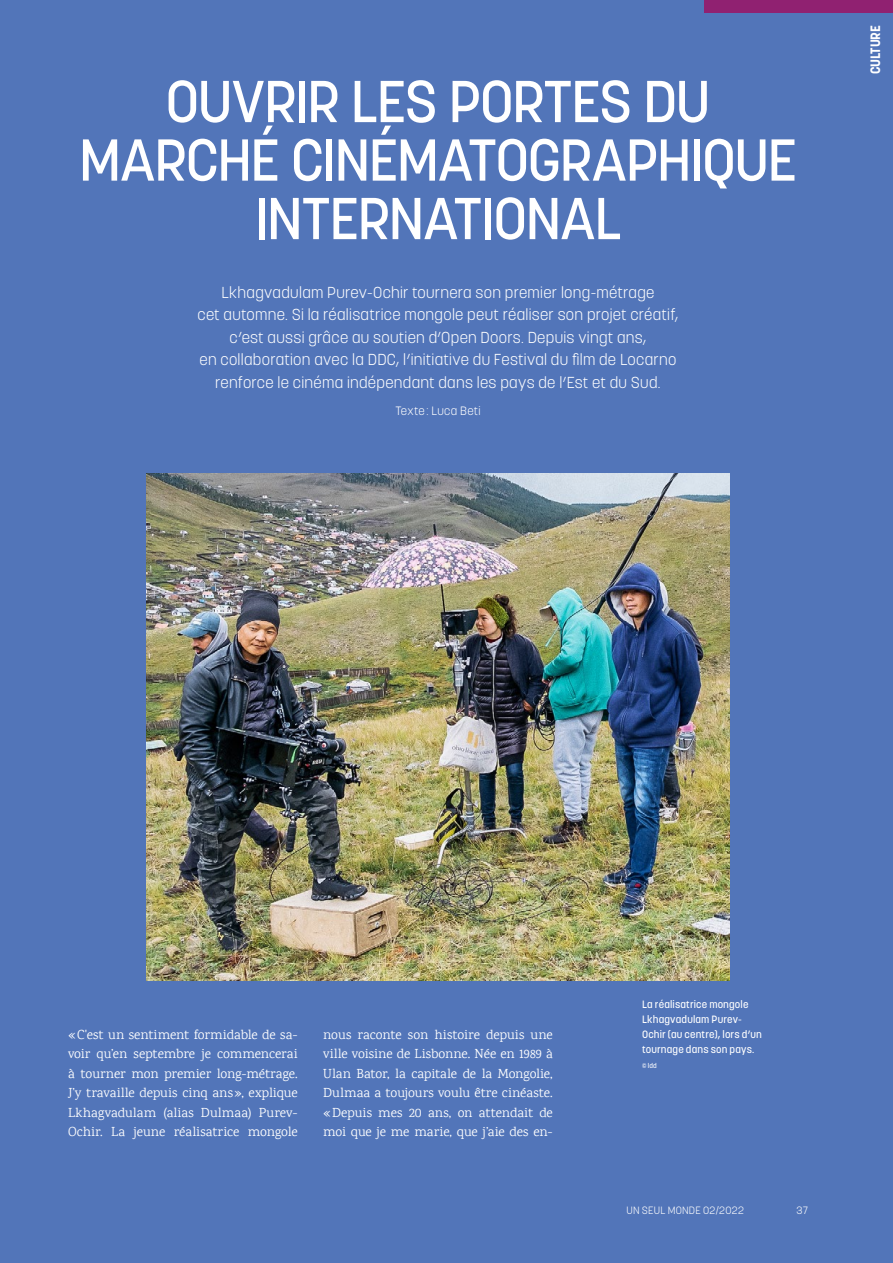
<style>
.page{position:relative;width:893px;height:1263px;background:#5275b9}
.page>*{position:absolute;margin:0;border:0;box-sizing:border-box;transform-origin:0 0}
.t1{font:500 58.5px/58.5px "Korolev";letter-spacing:-.03em;color:#fff;text-align:center}
.t2{font:300 15.75px/22.5px "Korolev";letter-spacing:.015em;color:#fff;text-align:center}
.t3{font:13.5px/19.5px "Karma";letter-spacing:.005em;color:#fff;text-align:justify}
.t4{font:700 13.5px "Korolev";letter-spacing:-.01em;color:#fff}
.t5{font:300 12px "Korolev";letter-spacing:.03em;color:#fff}
.t6{font:500 10.5px/15px "Korolev";letter-spacing:.015em;color:#fff}
.t7{font:300 10.5px "Korolev";letter-spacing:.02em;color:#fff}
.t8{font:500 6.75px "Korolev";color:#fff}
</style>
<div class="page">
<img style="left:147px;top:473px;width:582px;height:507px">
<div style="left:704px;top:0;width:189px;height:13px;background:#902171"></div>
<h1 class="t1" style="left:79px;top:72px;width:720px">OUVRIR LES PORTES DU<br>MARCHÉ CINÉMATOGRAPHIQUE<br>INTERNATIONAL</h1>
<p class="t2" style="left:197px;top:281px;width:483px">Lkhagvadulam Purev-Ochir tournera son premier long-métrage<br>cet automne. Si la réalisatrice mongole peut réaliser son projet créatif, c’est aussi grâce au soutien d’Open Doors. Depuis vingt ans,<br>en collaboration avec la DDC, l’initiative du Festival du film de Locarno renforce le cinéma indépendant dans les pays de l’Est et du Sud.</p>
<p class="t5" style="left:395px;top:403px;width:87px">Texte : Luca Beti</p>
<p class="t4" style="left:867px;top:74px;width:50px;rotate:-90deg">CULTURE</p>
<p class="t3" style="left:68px;top:1024px;width:231px">«C'est un sentiment formidable de sa&shy;voir qu’en septembre je commencerai à tourner mon premier long-métrage.<br>J’y travaille depuis cinq ans», explique Lkhagvadulam (alias Dulmaa) Purev-Ochir. La jeune réalisatrice mongole</p>
<p class="t3" style="left:323px;top:1024px;width:231px">nous raconte son histoire depuis une ville voisine de Lisbonne. Née en 1989 à Ulan Bator, la capitale de la Mongolie, Dulmaa a toujours voulu être cinéaste. «Depuis mes 20 ans, on attendait de moi que je me marie, que j’aie des en-</p>
<p class="t6" style="left:642px;top:996px;width:121px">La réalisatrice mongole<br>Lkhagvadulam Purev-<br>Ochir (au centre), lors d’un tournage dans son pays.</p>
<p class="t8" style="left:642px;top:1061px;width:16px">© ldd</p>
<p class="t7" style="left:626px;top:1204px;width:119px">UN SEUL MONDE 02/2022</p>
<p class="t7" style="left:796px;top:1204px;width:13px">37</p>
</div>
